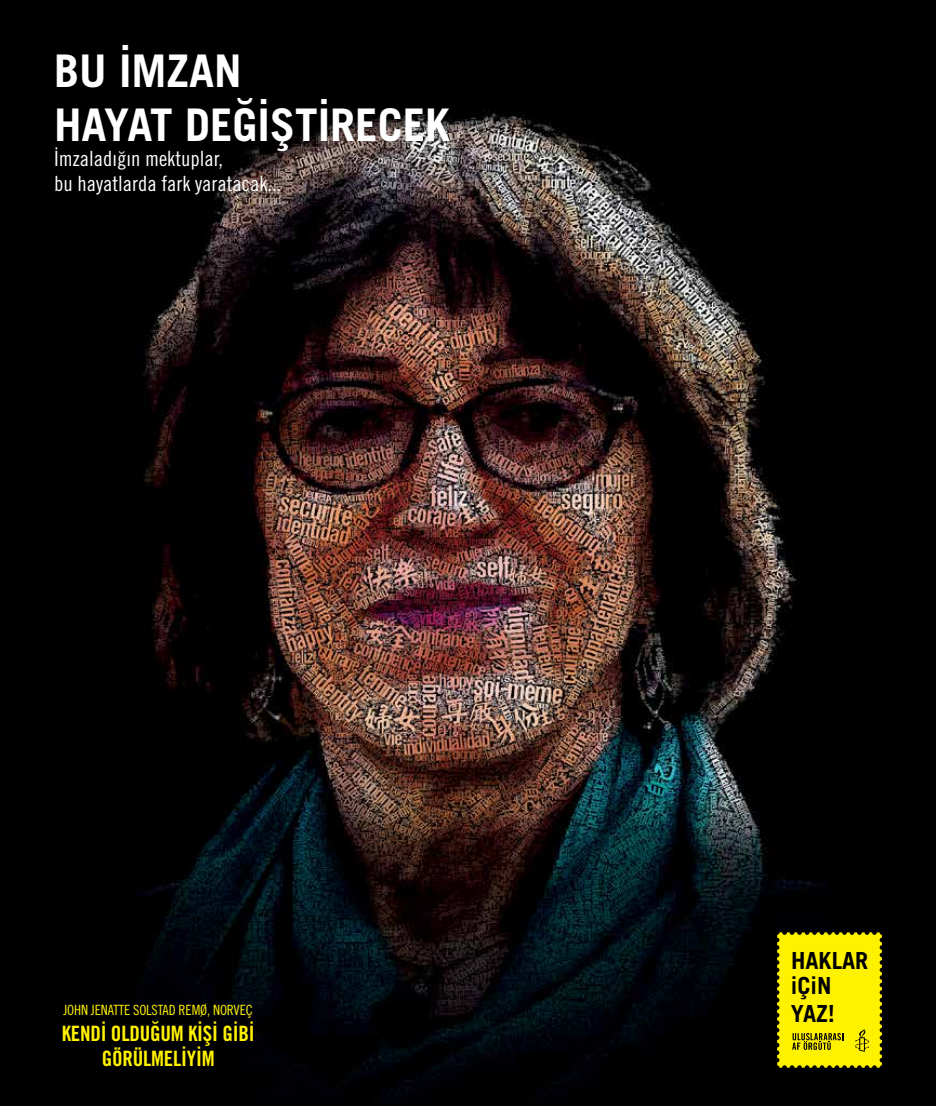
<style>
.page{position:relative;width:936px;height:1106px;background:#fff}
.page>*{position:absolute;margin:0;border:0;box-sizing:border-box;transform-origin:0 0}
.t1{font:700 45px/54px "Trade Gothic LT Std";color:#fff}
.t2{font:700 23.55px/25.5px "Trade Gothic LT Std";color:#000}
.t3{font:21.15px/25.3px "Trade Gothic LT Std Bd Cn 20";letter-spacing:-.01em;color:#fff200;text-align:center}
.t4{font:21px/25.2px "Trade Gothic LT Std Cn 18";color:#fff}
.t5{font:14.1px "Trade Gothic LT Std Cn 18";letter-spacing:-.01em;color:#fff200}
</style>
<div class="page">
<img style="left:0;top:0;width:935px;height:1106px">
<svg style="left:777px;top:932px;width:104px;height:135px;background:#efe300"></svg>
<h1 class="t1" style="left:54px;top:43px;width:398px">BU İMZAN<br>HAYAT DEĞİŞTİRECEK</h1>
<p class="t4" style="left:54px;top:145px;width:229px">İmzaladığın mektuplar,<br>bu hayatlarda fark yaratacak...</p>
<p class="t5" style="left:63px;top:1001px;width:191px">JOHN JENATTE SOLSTAD REMØ, NORVEÇ</p>
<p class="t3" style="left:62px;top:1020px;width:194px">KENDİ OLDUĞUM KİŞİ GİBİ<br>GÖRÜLMELİYİM</p>
<p class="t2" style="left:790px;top:947px;width:79px">HAKLAR iÇiN</p>
<p class="t2" style="left:790px;top:1000px;width:45px">YAZ!</p>
</div>
